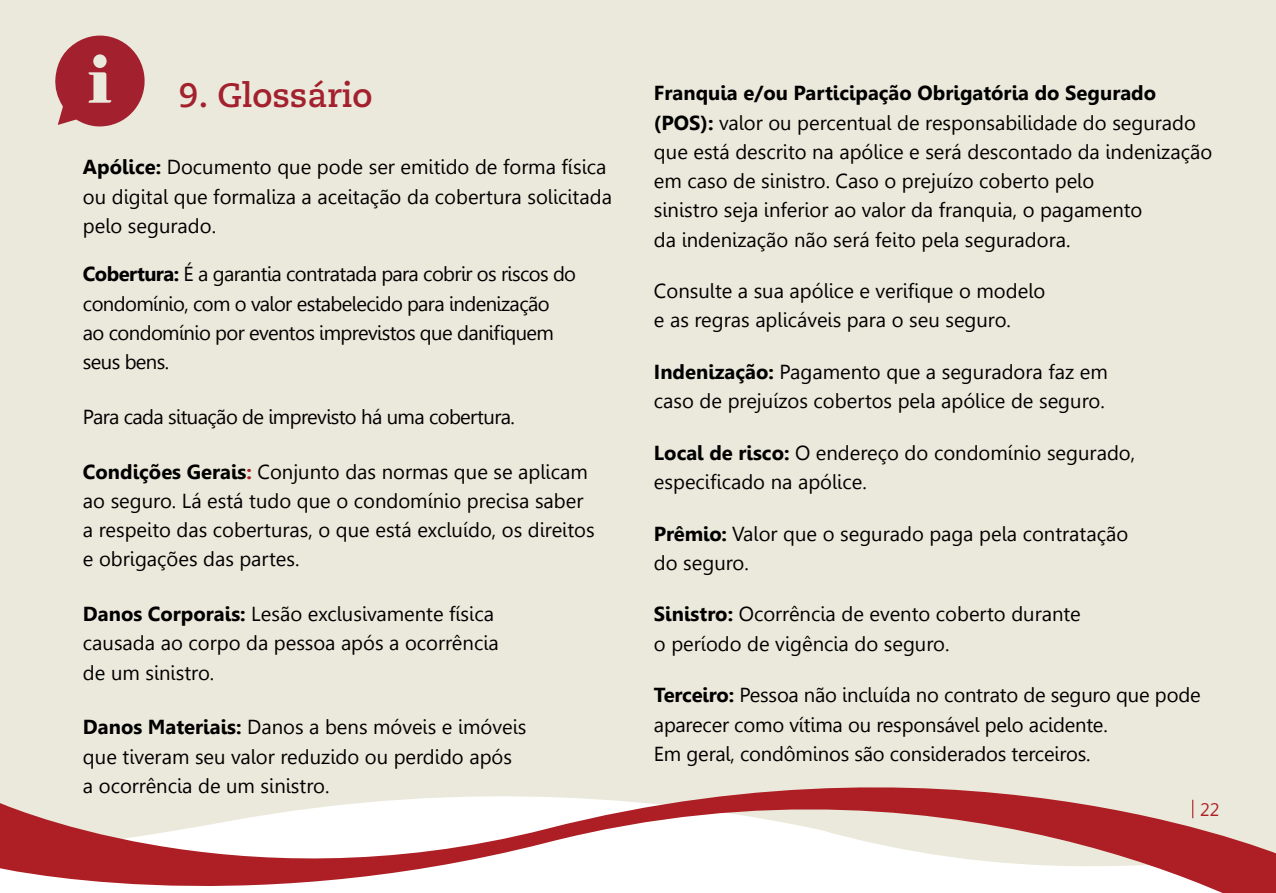
<style>
.page{position:relative;width:1276px;height:893px;background:#ebe9db}
.page>*{position:absolute;margin:0;border:0;box-sizing:border-box;transform-origin:0 0}
.t1{font:700 33.75px "Caecilia LT Std";color:#a3212e}
.t2{font:20.25px/29.2px "Leelawadee";color:#000}
.t3{font:20.25px/29.2px "Leelawadee";letter-spacing:-.03em;color:#000}
.t4{font:18px "Leelawadee";color:#ad1f25}
.s1{font-weight:700}
.s2{font-weight:700;color:#ad1f25}
</style>
<div class="page">
<svg style="left:0;top:787px;width:1276px;height:106px"></svg>
<svg style="left:1192px;top:800px;width:1px;height:18px"></svg>
<svg style="left:55px;top:35px;width:90px;height:92px"></svg>
<h1 class="t1" style="left:179px;top:75px;width:195px">9. Glossário</h1>
<p class="t2" style="left:83px;top:153px;width:530px"><span class="s1">Apólice:</span> Documento que pode ser emitido de forma física ou digital que formaliza a aceitação da cobertura solicitada pelo segurado.</p>
<p class="t3" style="left:83px;top:260px;width:495px"><span class="s1">Cobertura:</span> É a garantia contratada para cobrir os riscos do condomínio, com o valor estabelecido para indenização ao condomínio por eventos imprevistos que danifiquem seus bens.</p>
<p class="t3" style="left:83px;top:402px;width:433px">Para cada situação de imprevisto há uma cobertura.</p>
<p class="t2" style="left:83px;top:457px;width:513px"><span class="s1">Condições Gerais</span><span class="s2">:</span> Conjunto das normas que se aplicam ao seguro. Lá está tudo que o condomínio precisa saber a respeito das coberturas, o que está excluído, os direitos e obrigações das partes.</p>
<p class="t2" style="left:83px;top:599px;width:417px"><span class="s1">Danos Corporais:</span> Lesão exclusivamente física causada ao corpo da pessoa após a ocorrência de um sinistro.</p>
<p class="t2" style="left:83px;top:713px;width:445px"><span class="s1">Danos Materiais:</span> Danos a bens móveis e imóveis que tiveram seu valor reduzido ou perdido após a ocorrência de um sinistro.</p>
<p class="t2" style="left:654px;top:79px;width:560px"><span class="s1">Franquia e/ou Participação Obrigatória do Segurado (POS):</span> valor ou percentual de responsabilidade do segurado que está descrito na apólice e será descontado da indenização em caso de sinistro. Caso o prejuízo coberto pelo<br>sinistro seja inferior ao valor da franquia, o pagamento<br>da indenização não será feito pela seguradora.</p>
<p class="t2" style="left:654px;top:277px;width:393px">Consulte a sua apólice e verifique o modelo e as regras aplicáveis para o seu seguro.</p>
<p class="t2" style="left:654px;top:357px;width:455px"><span class="s1">Indenização:</span> Pagamento que a seguradora faz em caso de prejuízos cobertos pela apólice de seguro.</p>
<p class="t2" style="left:654px;top:438px;width:483px"><span class="s1">Local de risco:</span> O endereço do condomínio segurado, especificado na apólice.</p>
<p class="t2" style="left:654px;top:519px;width:476px"><span class="s1">Prêmio:</span> Valor que o segurado paga pela contratação do seguro.</p>
<p class="t2" style="left:654px;top:600px;width:428px"><span class="s1">Sinistro:</span> Ocorrência de evento coberto durante o período de vigência do seguro.</p>
<p class="t2" style="left:654px;top:681px;width:548px"><span class="s1">Terceiro:</span> Pessoa não incluída no contrato de seguro que pode aparecer como vítima ou responsável pelo acidente.<br>Em geral, condôminos são considerados terceiros.</p>
<p class="t4" style="left:1200px;top:799px;width:21px">22</p>
</div>
